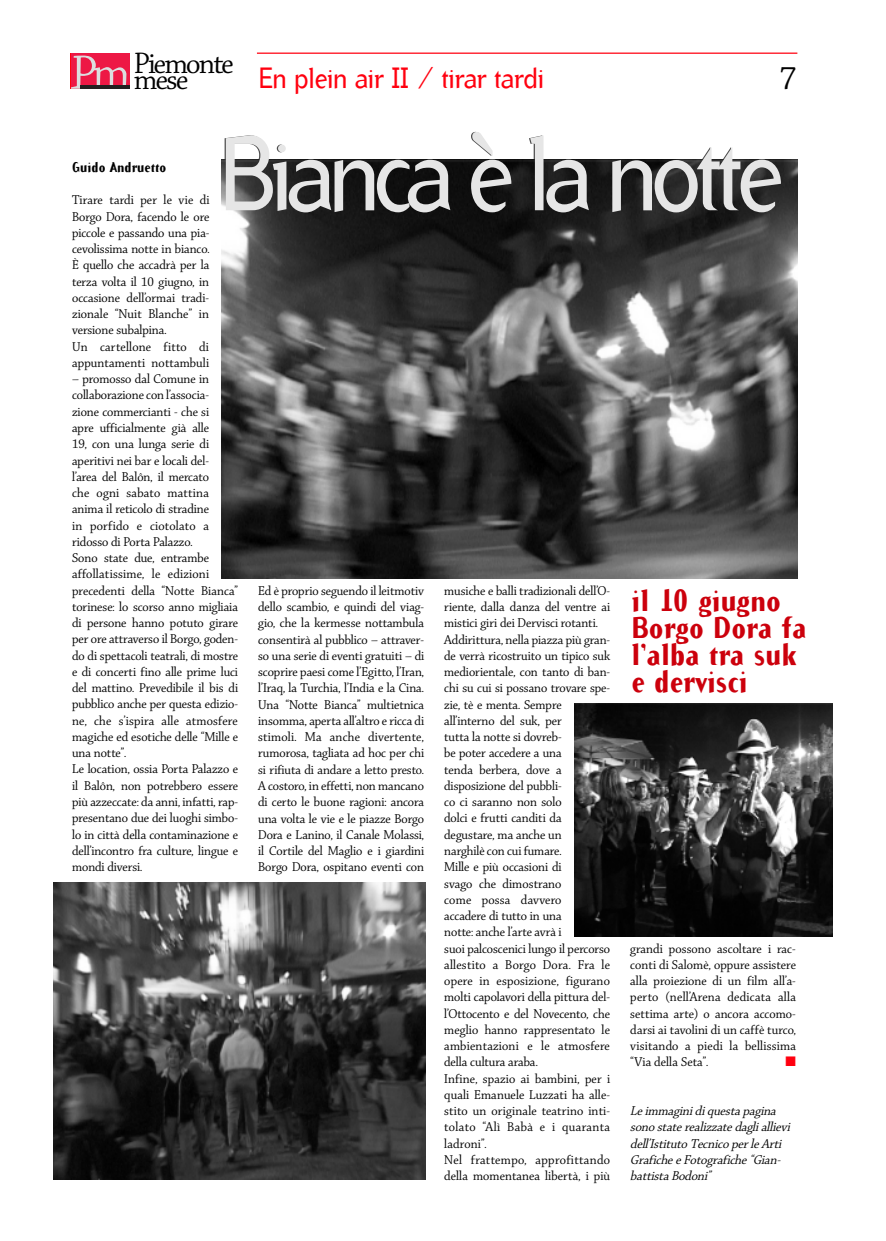
<style>
.page{position:relative;width:886px;height:1241px;background:#fff}
.page>*{position:absolute;margin:0;border:0;box-sizing:border-box;transform-origin:0 0}
.t1{font:105px "Arbitrary";letter-spacing:-.08em;color:#e6e6e6}
.t2{font:35px "Chaparral Display";color:#000}
.t3{font:31.62px "Chaparral Display";letter-spacing:-.045em;color:#000}
.t4{font:700 30px/27px "Arbitrary";color:#cc000c}
.t5{font:28.75px "Arbitrary";letter-spacing:-.03em;color:#ff000f}
.t6{font:13.75px/16.2px "Chaparral Display";color:#000}
.t7{font:italic 13.75px/16.2px "Chaparral Display";color:#000}
.t8{font:700 13.75px "Arbitrary";color:#000}
.t9{font:13.75px "Zapf Dingbats";color:#ff000f}
</style>
<div class="page">
<div style="left:71px;top:53px;width:59px;height:36px;background:#ed1845"></div>
<svg style="left:71px;top:56px;width:55px;height:33px"></svg>
<hr style="left:80px;top:85px;width:50px;height:4px;background:#231f20">
<hr style="left:257px;top:53px;width:540px;height:1px;background:#ff000f">
<img style="left:53px;top:882px;width:372px;height:297px">
<img style="left:574px;top:703px;width:259px;height:233px">
<img style="left:221px;top:159px;width:576px;height:419px">
<h3 class="t3" style="left:134px;top:51px;width:101px">Piemonte</h3>
<h3 class="t3" style="left:134px;top:67px;width:55px">mese</h3>
<h3 class="t5" style="left:258px;top:61px;width:287px">En plein air II / tirar tardi</h3>
<h2 class="t2" style="left:780px;top:64px;width:18px">7</h2>
<h1 class="t1" style="left:218px;top:112px;width:567px">Bianca è la notte</h1>
<p class="t8" style="left:72px;top:159px;width:96px">Guido Andruetto</p>
<p class="t6" style="left:72px;top:193px;width:139px">Tirare tardi per le vie di<br>Borgo Dora, facendo le ore piccole e passando una pia&shy;cevolissima notte in bianco.<br>È quello che accadrà per la terza volta il 10 giugno, in occasione dell’ormai tradi&shy;zionale “Nuit Blanche” in versione subalpina.<br>Un cartellone fitto di appuntamenti nottambuli</p>
<p class="t6" style="left:72px;top:372px;width:167px">– promosso dal Comune in collaborazione con l’associa&shy;zione commercianti - che si<br>apre ufficialmente già alle<br>19, con una lunga serie di aperitivi nei bar e locali del-<br>l’area del Balôn, il mercato<br>che ogni sabato mattina anima il reticolo di stradine<br>in porfido e ciotolato a ridosso di Porta Palazzo.<br>Sono state due, entrambe affollatissime, le edizioni precedenti della “Notte Bianca” torinese: lo scorso anno migliaia di persone hanno potuto girare per ore attraverso il Borgo, goden&shy;do di spettacoli teatrali, di mostre e di concerti fino alle prime luci del mattino. Prevedibile il bis di pubblico anche per questa edizio&shy;ne, che s’ispira alle atmosfere magiche ed esotiche delle “Mille e una notte”.<br>Le location, ossia Porta Palazzo e il Balôn, non potrebbero essere più azzeccate: da anni, infatti, rap&shy;presentano due dei luoghi simbo&shy;lo in città della contaminazione e dell’incontro fra culture, lingue e mondi diversi.</p>
<p class="t6" style="left:258px;top:583px;width:167px;text-align:justify">Ed è proprio seguendo il leitmotiv dello scambio, e quindi del viag&shy;gio, che la kermesse nottambula consentirà al pubblico – attraver&shy;so una serie di eventi gratuiti – di scoprire paesi come l’Egitto, l’Iran, l’Iraq, la Turchia, l’India e la Cina.<br>Una “Notte Bianca” multietnica insomma, aperta all’altro e ricca di stimoli. Ma anche divertente, rumorosa, tagliata ad hoc per chi si rifiuta di andare a letto presto.<br>A costoro, in effetti, non mancano di certo le buone ragioni: ancora una volta le vie e le piazze Borgo Dora e Lanino, il Canale Molassi, il Cortile del Maglio e i giardini Borgo Dora, ospitano eventi con</p>
<p class="t6" style="left:444px;top:583px;width:167px">musiche e balli tradizionali dell’O&shy;riente, dalla danza del ventre ai mistici giri dei Dervisci rotanti.<br>Addirittura, nella piazza più gran&shy;de verrà ricostruito un tipico suk mediorientale, con tanto di ban&shy;chi su cui si possano trovare spe&shy;zie, tè e menta. Sempre all’interno del suk, per<br>tutta la notte si dovreb-<br>be poter accedere a una<br>tenda berbera, dove a disposizione del pubbli-<br>co ci saranno non solo<br>dolci e frutti canditi da degustare, ma anche un<br>narghilè con cui fumare.<br>Mille e più occasioni di<br>svago che dimostrano<br>come possa davvero<br>accadere di tutto in una<br>notte: anche l’arte avrà i<br>suoi palcoscenici lungo il percorso allestito a Borgo Dora. Fra le opere in esposizione, figurano molti capolavori della pittura del&shy;l’Ottocento e del Novecento, che meglio hanno rappresentato le ambientazioni e le atmosfere della cultura araba.<br>Infine, spazio ai bambini, per i quali Emanuele Luzzati ha alle&shy;stito un originale teatrino inti&shy;tolato “Alì Babà e i quaranta ladroni”.<br>Nel frattempo, approfittando della momentanea libertà, i più</p>
<h3 class="t4" style="left:631px;top:586px;width:177px">il 10 giugno<br>Borgo Dora fa l’alba tra suk e dervisci</h3>
<p class="t6" style="left:630px;top:940px;width:167px;text-align:justify">grandi possono ascoltare i rac&shy;conti di Salomè, oppure assistere alla proiezione di un film all’a&shy;perto (nell’Arena dedicata alla settima arte) o ancora accomo&shy;darsi ai tavolini di un caffè turco, visitando a piedi la bellissima “Via della Seta”.</p>
<p class="t9" style="left:785px;top:1053px;width:12px">■</p>
<p class="t7" style="left:630px;top:1103px;width:164px">Le immaginidiquesta p agina sono state realizzate dagliallievi dell ’Istituto Tecnico p erle Arti<br>Grafiche e Fotografiche “Gian&shy;battista Bodoni”</p>
</div>
